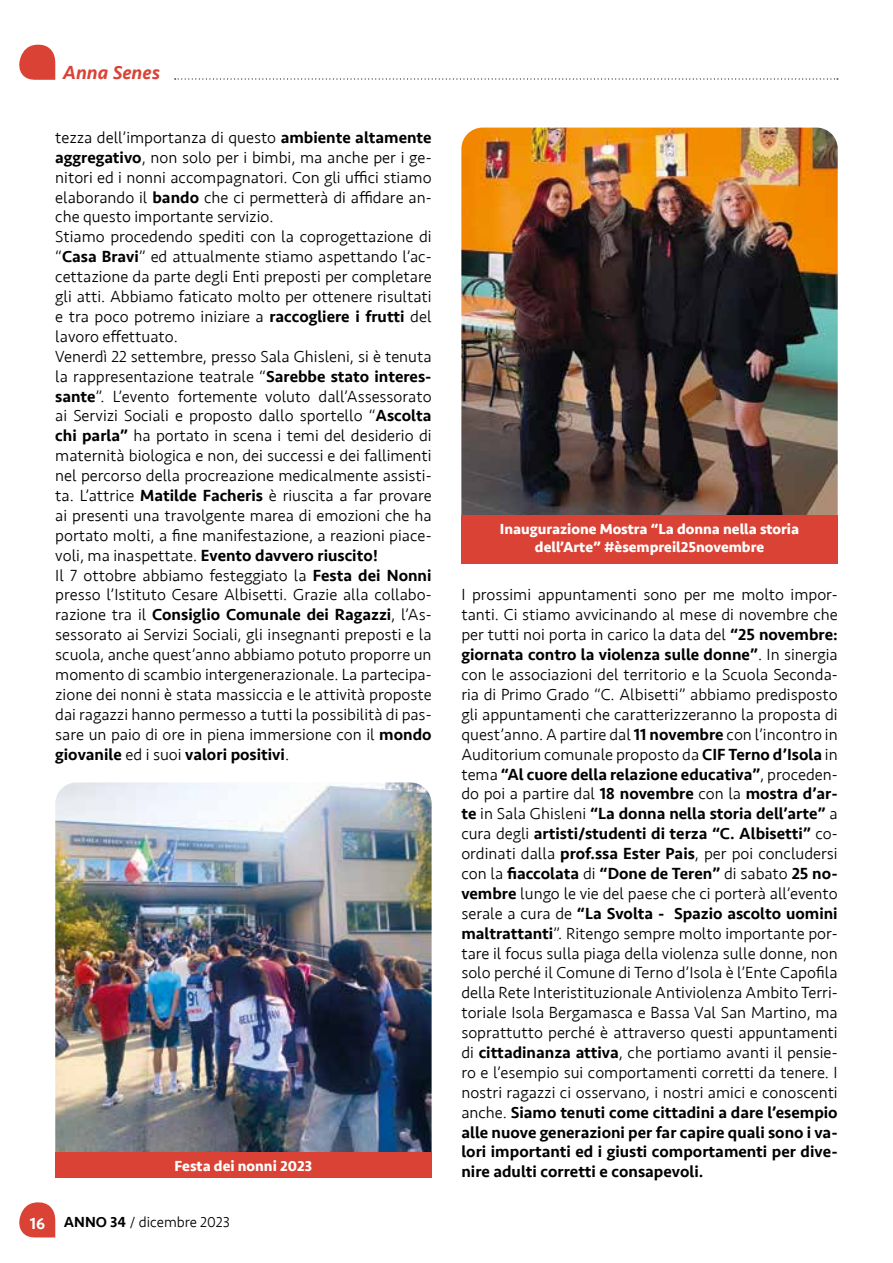
<style>
.page{position:relative;width:893px;height:1263px;background:#fff}
.page>*{position:absolute;margin:0;border:0;box-sizing:border-box;transform-origin:0 0}
.t1{font:italic 500 19.5px "Seravek";color:#da4235}
.t2{font:300 16.65px/20px "Seravek";color:#000}
.t3{font:700 15px/18px "Seravek";color:#fff;text-align:center}
.t4{font:300 15px "Seravek";color:#000}
.s1{font-weight:500}
.s2{font-weight:500;font-size:16.5px;color:#fff}
</style>
<div class="page">
<svg style="left:19px;top:44px;width:36px;height:36px"></svg>
<svg style="left:175px;top:78px;width:663px;height:2px"></svg>
<svg style="left:19px;top:1202px;width:36px;height:35px"></svg>
<img style="left:461px;top:128px;width:377px;height:386px">
<div style="left:461px;top:514px;width:377px;height:49px;background:#da4235"></div>
<img style="left:55px;top:782px;width:377px;height:370px">
<div style="left:55px;top:1152px;width:377px;height:26px;background:#da4235"></div>
<p class="t1" style="left:63px;top:60px;width:99px">Anna Senes</p>
<p class="t2" style="left:55px;top:128px;width:378px">tezza dell’importanza di questo <span class="s1">ambiente altamente aggregativo</span>, non solo per i bimbi, ma anche per i ge&shy;nitori ed i nonni accompagnatori. Con gli uffici stiamo elaborando il <span class="s1">bando</span> che ci permetterà di affidare an&shy;che questo importante servizio.<br>Stiamo procedendo spediti con la coprogettazione di “<span class="s1">Casa Bravi</span>” ed attualmente stiamo aspettando l’ac&shy;cettazione da parte degli Enti preposti per completare gli atti. Abbiamo faticato molto per ottenere risultati e tra poco potremo iniziare a <span class="s1">raccogliere i frutti</span> del lavoro effettuato.<br>Venerdì 22 settembre, presso Sala Ghisleni, si è tenuta la rappresentazione teatrale “<span class="s1">Sarebbe stato interes&shy;sante</span>”. L’evento fortemente voluto dall’Assessorato ai Servizi Sociali e proposto dallo sportello “<span class="s1">Ascolta chi parla”</span> ha portato in scena i temi del desiderio di maternità biologica e non, dei successi e dei fallimenti nel percorso della procreazione medicalmente assisti&shy;ta. L’attrice <span class="s1">Matilde Facheris</span> è riuscita a far provare ai presenti una travolgente marea di emozioni che ha portato molti, a fine manifestazione, a reazioni piace&shy;voli, ma inaspettate. <span class="s1">Evento davvero riuscito!<br></span>Il 7 ottobre abbiamo festeggiato la <span class="s1">Festa dei Nonni </span>presso l’Istituto Cesare Albisetti. Grazie alla collabo&shy;razione tra il <span class="s1">Consiglio Comunale dei Ragazzi</span>, l’As&shy;sessorato ai Servizi Sociali, gli insegnanti preposti e la scuola, anche quest’anno abbiamo potuto proporre un momento di scambio intergenerazionale. La partecipa&shy;zione dei nonni è stata massiccia e le attività proposte dai ragazzi hanno permesso a tutti la possibilità di pas&shy;sare un paio di ore in piena immersione con il <span class="s1">mondo giovanile</span> ed i suoi <span class="s1">valori positivi</span>.</p>
<p class="t3" style="left:175px;top:1156px;width:139px">Festa dei nonni 2023</p>
<p class="t4" style="left:30px;top:1213px;width:202px"><span class="s2">16</span> <span class="s1">ANNO 34</span> / dicembre 2023</p>
<p class="t3" style="left:500px;top:520px;width:301px">Inaugurazione Mostra “La donna nella storia dell’Arte” #èsempreil25novembre</p>
<p class="t2" style="left:461px;top:585px;width:378px;text-align:justify">I prossimi appuntamenti sono per me molto impor&shy;tanti. Ci stiamo avvicinando al mese di novembre che per tutti noi porta in carico la data del <span class="s1">“25 novembre: giornata contro la violenza sulle donne”</span>. In sinergia con le associazioni del territorio e la Scuola Seconda&shy;ria di Primo Grado “C. Albisetti” abbiamo predisposto gli appuntamenti che caratterizzeranno la proposta di quest’anno. A partire dal <span class="s1">11 novembre</span> con l’incontro in Auditorium comunale proposto da <span class="s1">CIF Terno d’Isola</span> in tema <span class="s1">“Al cuore della relazione educativa”</span>, proceden&shy;do poi a partire dal <span class="s1">18 novembre</span> con la <span class="s1">mostra d’ar&shy;te</span> in Sala Ghisleni <span class="s1">“La donna nella storia dell’arte”</span> a cura degli <span class="s1">artisti/studenti di terza “C. Albisetti”</span> co&shy;ordinati dalla <span class="s1">prof.ssa Ester Pais</span>, per poi concludersi con la <span class="s1">fiaccolata</span> di <span class="s1">“Done de Teren”</span> di sabato <span class="s1">25 no&shy;vembre</span> lungo le vie del paese che ci porterà all’evento serale a cura de <span class="s1">“La Svolta - Spazio ascolto uomini maltrattanti</span>”. Ritengo sempre molto importante por&shy;tare il focus sulla piaga della violenza sulle donne, non solo perché il Comune di Terno d’Isola è l’Ente Capofila della Rete Interistituzionale Antiviolenza Ambito Terri&shy;toriale Isola Bergamasca e Bassa Val San Martino, ma soprattutto perché è attraverso questi appuntamenti di <span class="s1">cittadinanza attiva</span>, che portiamo avanti il pensie&shy;ro e l’esempio sui comportamenti corretti da tenere. I nostri ragazzi ci osservano, i nostri amici e conoscenti anche. <span class="s1">Siamo tenuti come cittadini a dare l’esempio alle nuove generazioni per far capire quali sono i va&shy;lori importanti ed i giusti comportamenti per dive&shy;nire adulti corretti e consapevoli.</span></p>
</div>
